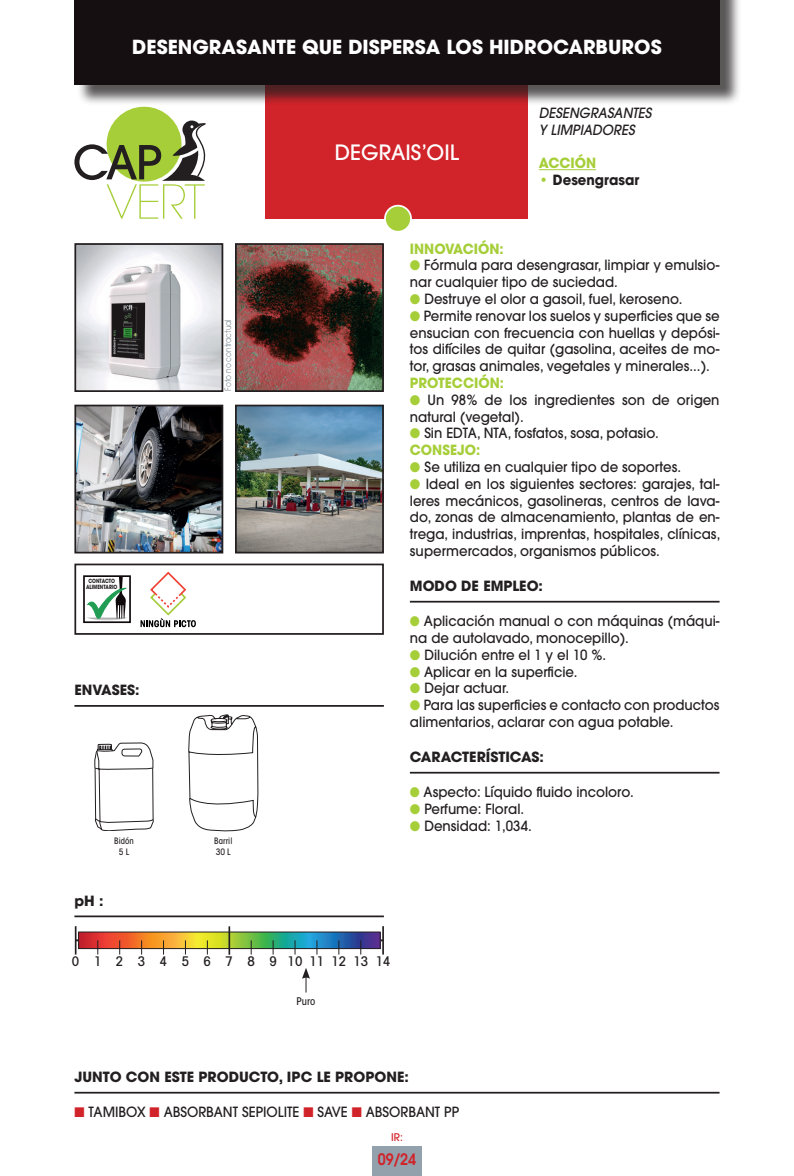
<style>
.page{position:relative;width:794px;height:1176px;background:#fff}
.page>*{position:absolute;margin:0;border:0;box-sizing:border-box;transform-origin:0 0}
.t1{font:500 21px "ITC Avant Garde Std";color:#fff}
.t2{font:700 19.25px "ITC Avant Garde Std";color:#fff}
.t3{font:600 15.75px "ITC Avant Garde Std";color:#d1232a;scale:.9 1}
.t4{font:500 14px/16.8px "ITC Avant Garde Std";color:#231f20;scale:.95 1}
.t5{font:700 14px "ITC Avant Garde Std";color:#231f20}
.t6{font:700 14px "ITC Avant Garde Std";color:#a6ce39;scale:.95 1}
.t7{font:italic 500 14px "ITC Avant Garde Std";color:#231f20;scale:.95 1}
.t8{font:700 14px "ITC Avant Garde Std";color:#231f20;scale:.95 1}
.t9{font:500 condensed 13.3px "Avant Garde";letter-spacing:.265em;color:#231f20}
.t10{font:500 condensed 10.5px "ITC Avant Garde Std";color:#231f20}
.t11{font:500 10.5px "ITC Avant Garde Std";color:#d1232a}
.t12{font:8.75px "ITC Avant Garde Std";color:#828f96;scale:.85 1}
.t13{font:500 condensed 8.75px "ITC Avant Garde Std";color:#231f20}
.t14{font:700 5.77px/6.1px "Avant Garde";color:#231f20;text-align:center;scale:.8 1}
.s1{color:#a6ce39}
.s2{color:#d1232a}
</style>
<div class="page">
<div style="left:266px;top:79px;width:262px;height:140px;background:#d1232a"></div>
<div style="left:74px;top:563px;width:310px;height:72px;border:2px solid #231f20"></div>
<div style="left:372px;top:1146px;width:50px;height:30px;background:#93a1ac"></div>
<div style="left:107px;top:107px;width:74px;height:75px;background:#a6ce39;border-radius:50%"></div>
<svg style="left:74px;top:121px;width:132px;height:98px"></svg>
<div style="left:385px;top:206px;width:26px;height:26px;background:#a6ce39;border-radius:50%"></div>
<div style="left:384px;top:205px;width:28px;height:28px;border:2px solid #fff;border-radius:50%"></div>
<div style="left:77px;top:0;width:664px;height:106px;background:#231f20;opacity:.75"></div>
<div style="left:74px;top:0;width:645px;height:84px;background:#160f11"></div>
<div style="left:83px;top:575px;width:48px;height:48px;border:2px solid #110a0c"></div>
<svg style="left:87px;top:576px;width:40px;height:48px"></svg>
<hr style="left:74px;top:705px;width:310px;height:2px;background:#231f20">
<hr style="left:410px;top:601px;width:309px;height:1px;background:#231f20">
<hr style="left:410px;top:772px;width:309px;height:1px;background:#231f20">
<hr style="left:539px;top:169px;width:57px;height:1px;background:#a6ce39">
<hr style="left:74px;top:915px;width:310px;height:2px;background:#231f20">
<hr style="left:76px;top:939px;width:307px;height:2px;background:#231f20">
<svg style="left:75px;top:926px;width:306px;height:29px"></svg>
<hr style="left:228px;top:926px;width:2px;height:28px;background:#231f20">
<hr style="left:382px;top:926px;width:2px;height:28px;background:#231f20">
<svg style="left:302px;top:968px;width:8px;height:24px"></svg>
<svg style="left:95px;top:743px;width:58px;height:88px"></svg>
<svg style="left:188px;top:715px;width:70px;height:116px"></svg>
<svg style="left:140px;top:571px;width:56px;height:56px"></svg>
<hr style="left:74px;top:1092px;width:645px;height:1px;background:#231f20">
<img style="left:77px;top:246px;width:143px;height:143px">
<div style="left:74px;top:243px;width:149px;height:149px;border:2px solid #231f20"></div>
<img style="left:77px;top:408px;width:143px;height:142px">
<div style="left:74px;top:405px;width:149px;height:148px;border:2px solid #231f20"></div>
<img style="left:238px;top:246px;width:143px;height:143px">
<div style="left:235px;top:243px;width:149px;height:149px;border:2px solid #231f20"></div>
<img style="left:238px;top:408px;width:143px;height:142px">
<div style="left:235px;top:405px;width:149px;height:148px;border:2px solid #231f20"></div>
<p class="t2" style="left:132px;top:34px;width:531px">DESENGRASANTE QUE DISPERSA LOS HIDROCARBUROS</p>
<p class="t14" style="left:86px;top:578px;width:41px">CONTACTO<br>ALIMENTARIO</p>
<p class="t5" style="left:74px;top:681px;width:67px">ENVASES:</p>
<p class="t13" style="left:114px;top:836px;width:21px">Bidón</p>
<p class="t13" style="left:119px;top:846px;width:12px">5 L</p>
<p class="t5" style="left:74px;top:891px;width:31px">pH :</p>
<p class="t12" style="left:223px;top:391px;width:86px;rotate:-90deg">Foto no contractual</p>
<p class="t13" style="left:214px;top:836px;width:20px">Barril</p>
<p class="t13" style="left:216px;top:846px;width:17px">30 L</p>
<p class="t1" style="left:335px;top:139px;width:126px">DEGRAIS’OIL</p>
<p class="t7" style="left:539px;top:104px;width:120px">DESENGRASANTES</p>
<p class="t7" style="left:539px;top:121px;width:102px">Y LIMPIADORES</p>
<p class="t6" style="left:539px;top:154px;width:62px">ACCIÓN</p>
<p class="t8" style="left:539px;top:171px;width:107px"><span class="s1">•</span> Desengrasar</p>
<p class="t6" style="left:410px;top:239px;width:100px">INNOVACIÓN:</p>
<p class="t4" style="left:410px;top:257px;width:327px"><span class="s1">●</span> Fórmula para desengrasar, limpiar y emulsio&shy;nar cualquier tipo de suciedad.</p>
<p class="t4" style="left:410px;top:290px;width:288px"><span class="s1">●</span> Destruye el olor a gasoil, fuel, keroseno.</p>
<p class="t4" style="left:410px;top:307px;width:327px;text-align:justify"><span class="s1">●</span> Permite renovar los suelos y superficies que se ensucian con frecuencia con huellas y depósi&shy;tos difíciles de quitar (gasolina, aceites de mo&shy;tor, grasas animales, vegetales y minerales...).</p>
<p class="t6" style="left:410px;top:373px;width:101px">PROTECCIÓN:</p>
<p class="t4" style="left:410px;top:391px;width:327px"><span class="s1">●</span> Un 98% de los ingredientes son de origen natural (vegetal).</p>
<p class="t4" style="left:410px;top:425px;width:263px"><span class="s1">●</span> Sin EDTA, NTA, fosfatos, sosa, potasio.</p>
<p class="t6" style="left:410px;top:441px;width:76px">CONSEJO:</p>
<p class="t4" style="left:410px;top:458px;width:287px"><span class="s1">●</span> Se utiliza en cualquier tipo de soportes.</p>
<p class="t4" style="left:410px;top:475px;width:328px;text-align:justify"><span class="s1">●</span> Ideal en los siguientes sectores: garajes, tal&shy;leres mecánicos, gasolineras, centros de lava&shy;do, zonas de almacenamiento, plantas de en&shy;trega, industrias, imprentas, hospitales, clínicas, supermercados, organismos públicos.</p>
<p class="t5" style="left:410px;top:576px;width:135px">MODO DE EMPLEO:</p>
<p class="t4" style="left:410px;top:612px;width:327px"><span class="s1">●</span> Aplicación manual o con máquinas (máqui&shy;na de autolavado, monocepillo).</p>
<p class="t4" style="left:410px;top:646px;width:208px"><span class="s1">●</span> Dilución entre el 1 y el 10 %.</p>
<p class="t4" style="left:410px;top:663px;width:178px"><span class="s1">●</span> Aplicar en la superficie.</p>
<p class="t4" style="left:410px;top:680px;width:106px"><span class="s1">●</span> Dejar actuar.</p>
<p class="t4" style="left:410px;top:696px;width:327px"><span class="s1">●</span> Para las superficies e contacto con productos alimentarios, aclarar con agua potable.</p>
<p class="t5" style="left:410px;top:747px;width:136px">CARACTERÍSTICAS:</p>
<p class="t4" style="left:410px;top:783px;width:237px"><span class="s1">●</span> Aspecto: Líquido fluido incoloro.</p>
<p class="t4" style="left:410px;top:800px;width:122px"><span class="s1">●</span> Perfume: Floral.</p>
<p class="t4" style="left:410px;top:817px;width:130px"><span class="s1">●</span> Densidad: 1,034.</p>
<p class="t9" style="left:72px;top:953px;width:320px">0 1 2 3 4 5 6 7 8 91011121314</p>
<p class="t10" style="left:297px;top:994px;width:20px">Puro</p>
<p class="t5" style="left:74px;top:1067px;width:336px">JUNTO CON ESTE PRODUCTO, IPC LE PROPONE:</p>
<p class="t4" style="left:74px;top:1103px;width:406px"><span class="s2">■</span> TAMIBOX <span class="s2">■</span> ABSORBANT SEPIOLITE <span class="s2">■</span> SAVE <span class="s2">■</span> ABSORBANT PP</p>
<p class="t11" style="left:391px;top:1130px;width:13px">IR:</p>
<p class="t3" style="left:378px;top:1149px;width:44px">09/24</p>
</div>
